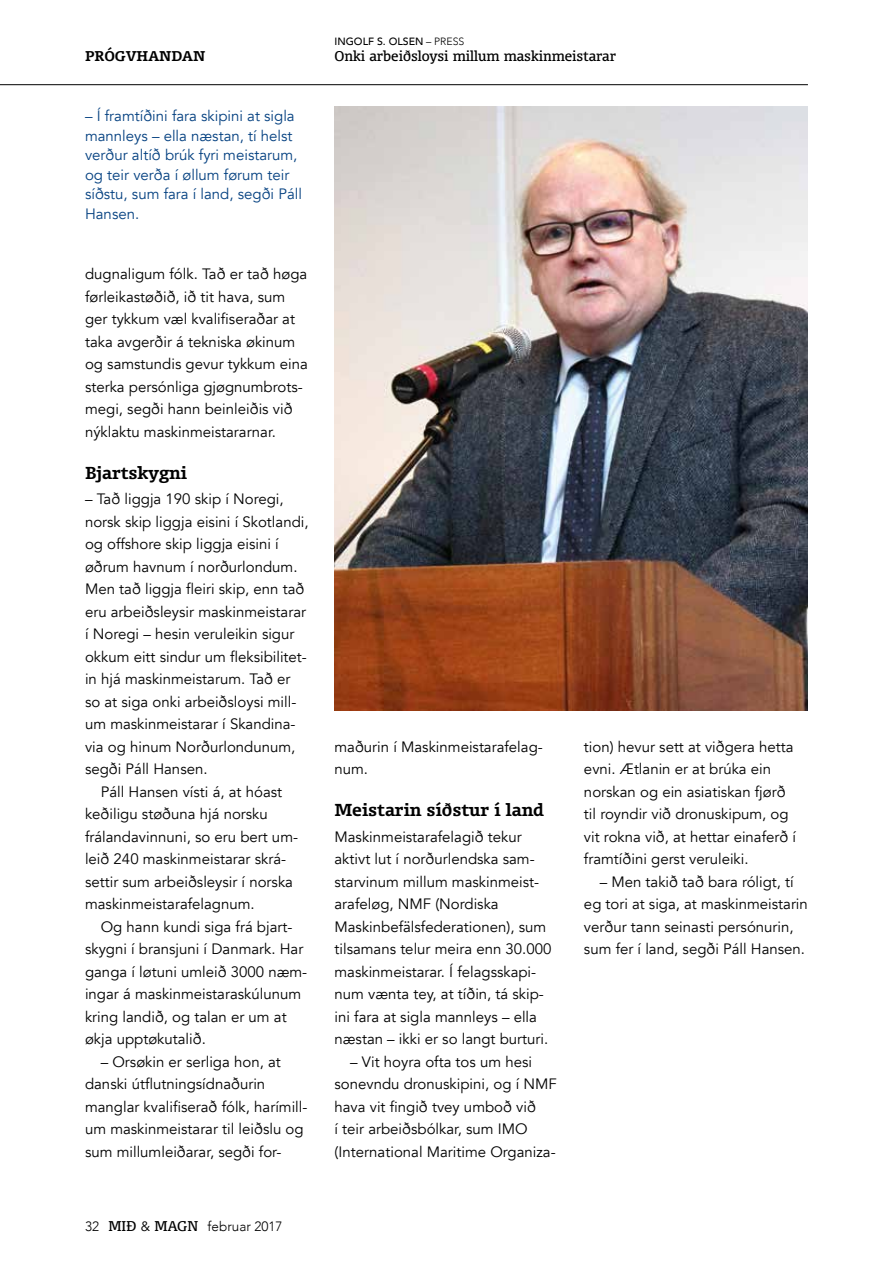
<style>
.page{position:relative;width:893px;height:1263px;background:#fff}
.page>*{position:absolute;margin:0;border:0;box-sizing:border-box;transform-origin:0 0}
.t1{font:16.5px "FF Olsen TF Bold FB";color:#000}
.t2{font:15px/22.5px "Avenir";color:#000}
.t3{font:15px/19.5px "Avenir";color:#054181}
.t4{font:13.5px "FF Olsen TF Regular FB";color:#000}
.t5{font:300 13.5px "Avenir";color:#000}
.t6{font:13.5px "FF Olsen TF Bold FB";color:#000}
.t7{font:500 10.5px "Avenir";color:#000}
.s1{font-family:"FF Olsen TF Regular FB";font-weight:400}
.s2{font-weight:400}
.s3{font-weight:300}
</style>
<div class="page">
<hr style="left:0;top:84px;width:808px;height:1px;background:#000">
<img style="left:334px;top:106px;width:474px;height:604px">
<p class="t6" style="left:85px;top:47px;width:122px">PRÓGVHANDAN</p>
<p class="t3" style="left:85px;top:107px;width:218px">– Í framtíðini fara skipini at sigla mannleys – ella næstan, tí helst verður altíð brúk fyri meistarum, og teir verða í øllum førum teir síðstu, sum fara í land, segði Páll<br>Hansen.</p>
<p class="t2" style="left:85px;top:263px;width:224px">dugnaligum fólk. Tað er tað høga førleikastøðið, ið tit hava, sum ger tykkum væl kvalifiseraðar at taka avgerðir á tekniska økinum og samstundis gevur tykkum eina sterka persónliga gjøgnumbrots&shy;megi, segði hann beinleiðis við nýklaktu maskinmeistararnar.</p>
<p class="t1" style="left:85px;top:462px;width:103px">Bjartskygni</p>
<p class="t2" style="left:85px;top:488px;width:200px">– Tað liggja 190 skip í Noregi,</p>
<p class="t2" style="left:85px;top:510px;width:225px">norsk skip liggja eisini í Skotlandi,</p>
<p class="t2" style="left:85px;top:533px;width:195px">og offshore skip liggja eisini í</p>
<p class="t2" style="left:85px;top:555px;width:214px">øðrum havnum í norðurlondum.</p>
<p class="t2" style="left:85px;top:578px;width:221px">Men tað liggja fleiri skip, enn tað</p>
<p class="t2" style="left:85px;top:600px;width:223px">eru arbeiðsleysir maskinmeistarar</p>
<p class="t2" style="left:85px;top:623px;width:211px">í Noregi – hesin veruleikin sigur</p>
<p class="t2" style="left:85px;top:645px;width:223px">okkum eitt sindur um fleksibilitet-</p>
<p class="t2" style="left:85px;top:668px;width:207px">in hjá maskinmeistarum. Tað er</p>
<p class="t2" style="left:85px;top:690px;width:213px">so at siga onki arbeiðsloysi mill-</p>
<p class="t2" style="left:85px;top:713px;width:212px">um maskinmeistarar í Skandina-</p>
<p class="t2" style="left:85px;top:735px;width:212px">via og hinum Norðurlondunum,</p>
<p class="t2" style="left:85px;top:758px;width:124px">segði Páll Hansen.</p>
<p class="t2" style="left:101px;top:780px;width:183px">Páll Hansen vísti á, at hóast</p>
<p class="t2" style="left:85px;top:803px;width:184px">keðiligu støðuna hjá norsku</p>
<p class="t2" style="left:85px;top:825px;width:215px">frálandavinnuni, so eru bert um-</p>
<p class="t2" style="left:85px;top:848px;width:203px">leið 240 maskinmeistarar skrá-</p>
<p class="t2" style="left:85px;top:870px;width:209px">settir sum arbeiðsleysir í norska</p>
<p class="t2" style="left:85px;top:893px;width:171px">maskinmeistarafelagnum.</p>
<p class="t2" style="left:101px;top:915px;width:193px">Og hann kundi siga frá bjart-</p>
<p class="t2" style="left:85px;top:938px;width:220px">skygni í bransjuni í Danmark. Har</p>
<p class="t2" style="left:85px;top:960px;width:224px">ganga í løtuni umleið 3000 næm-</p>
<p class="t2" style="left:85px;top:983px;width:218px">ingar á maskinmeistaraskúlunum</p>
<p class="t2" style="left:85px;top:1005px;width:203px">kring landið, og talan er um at</p>
<p class="t2" style="left:85px;top:1028px;width:122px">økja upptøkutalið.</p>
<p class="t2" style="left:85px;top:1050px;width:224px;text-indent:16px">– Orsøkin er serliga hon, at danski útflutningsídnaðurin manglar kvalifiserað fólk, harímill&shy;um maskinmeistarar til leiðslu og sum millumleiðarar, segði for-</p>
<p class="t5" style="left:85px;top:1218px;width:199px">32 <span class="s1">MIÐ</span> <span class="s2">&amp;</span> <span class="s1">MAGN</span> februar 2017</p>
<p class="t7" style="left:334px;top:32px;width:131px">INGOLF S. OLSEN <span class="s3">– PRESS</span></p>
<p class="t4" style="left:334px;top:48px;width:283px">Onki arbeiðsloysi millum maskinmeistarar</p>
<p class="t2" style="left:334px;top:735px;width:210px">maðurin í Maskinmeistarafelag&shy;num.</p>
<p class="t1" style="left:334px;top:799px;width:211px">Meistarin síðstur í land</p>
<p class="t2" style="left:334px;top:825px;width:218px">Maskinmeistarafelagið tekur aktivt lut í norðurlendska sam&shy;starvinum millum maskinmeist&shy;arafeløg, NMF (Nordiska<br>Maskinbefälsfederationen), sum tilsamans telur meira enn 30.000 maskinmeistarar. Í felagsskapi&shy;num vænta tey, at tíðin, tá skip&shy;ini fara at sigla mannleys – ella næstan – ikki er so langt burturi.</p>
<p class="t2" style="left:334px;top:1050px;width:224px;text-indent:16px">– Vit hoyra ofta tos um hesi sonevndu dronuskipini, og í NMF hava vit fingið tvey umboð við<br>í teir arbeiðsbólkar, sum IMO (International Maritime Organiza-</p>
<p class="t2" style="left:584px;top:735px;width:214px">tion) hevur sett at viðgera hetta evni. Ætlanin er at brúka ein norskan og ein asiatiskan fjørð til royndir við dronuskipum, og vit rokna við, at hettar einaferð í framtíðini gerst veruleiki.</p>
<p class="t2" style="left:584px;top:870px;width:225px;text-indent:16px">– Men takið tað bara róligt, tí eg tori at siga, at maskinmeistarin verður tann seinasti persónurin, sum fer í land, segði Páll Hansen.</p>
</div>
